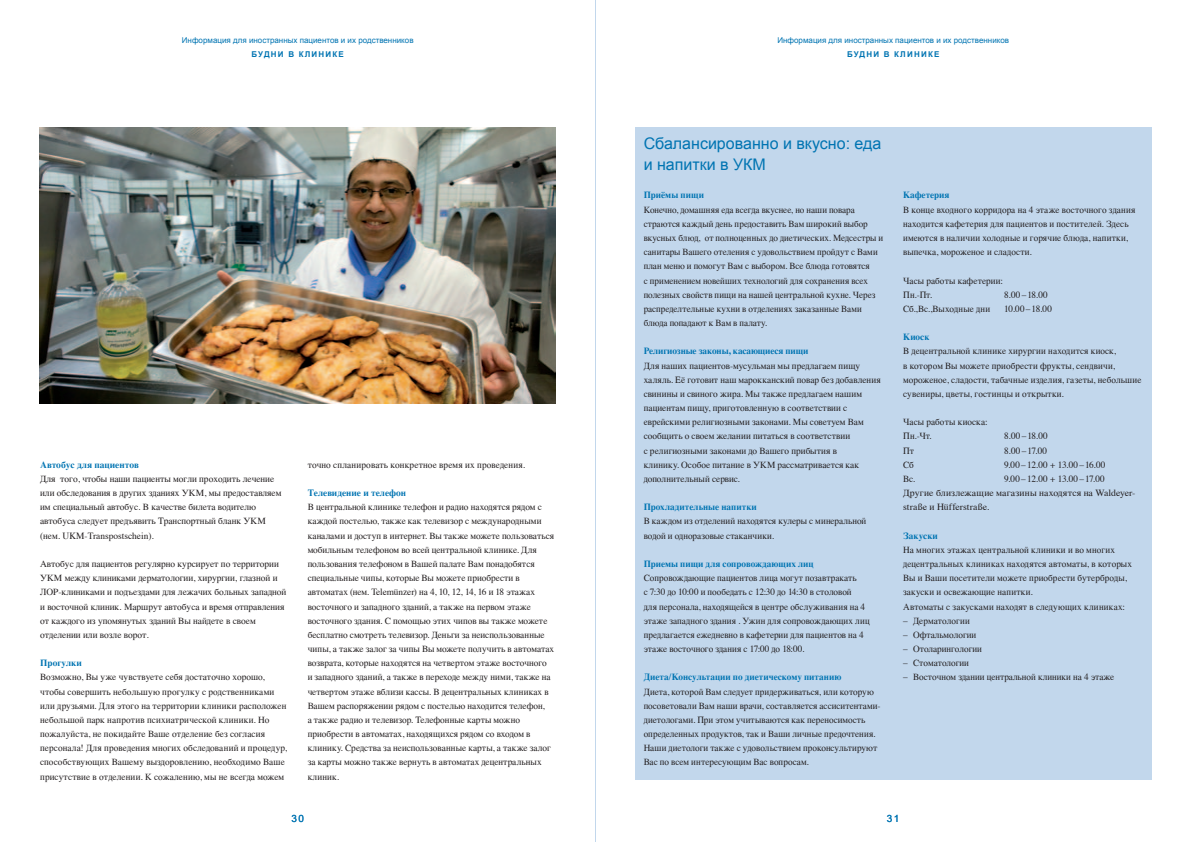
<style>
.page{position:relative;width:1191px;height:842px;background:#fff}
.page>*{position:absolute;margin:0;border:0;box-sizing:border-box;transform-origin:0 0}
.Headline_Klein{font:16px/21.3px "Arial";color:#0074b2}
.Seitentitel{font:10px "Arial";color:#0074b2}
.Fließtext{font:9.5px/14.2px "Times";letter-spacing:.005em;color:#231f20}
.Fließtext-2{font:9.5px/14.2px "Times";letter-spacing:.005em;color:#231f20;scale:.96 1}
.Fließtext-3{font:700 9.5px "Times";color:#0074b2}
.Fließtext_Headline{font:700 9.5px "Times";letter-spacing:-.01em;color:#0074b2}
.Fließtext-4{font:9.5px "Times";letter-spacing:.03em;color:#231f20}
.Fließtext-5{font:9.5px "Times";letter-spacing:.025em;color:#231f20}
.Headline_Kolumne{font:8px "Arial";color:#0074b2}
.Seitentitel-2{font:700 8px "Arial";letter-spacing:.15em;color:#0074b2}
.s1{font-weight:700;color:#0074b2}
</style>
<div class="page">
<div style="left:635px;top:128px;width:516px;height:652px;background:#c2d7ec"></div>
<img style="left:40px;top:128px;width:515px;height:276px">
<hr style="left:595px;top:0;width:1px;height:842px;background:#c2d7ec">
<p class="Headline_Kolumne" style="left:182px;top:34px;width:233px">Информация для иностранных пациентов и их родственников</p>
<p class="Headline_Kolumne" style="left:777px;top:34px;width:233px">Информация для иностранных пациентов и их родственников</p>
<p class="Seitentitel-2" style="left:251px;top:49px;width:94px">БУДНИ В КЛИНИКЕ</p>
<p class="Seitentitel-2" style="left:847px;top:49px;width:94px">БУДНИ В КЛИНИКЕ</p>
<p class="Fließtext" style="left:40px;top:457px;width:243px"><span class="s1">Автобус для пациентов<br></span>Для того, чтобы наши пациенты могли проходить лечение или обследования в других зданиях УКМ, мы предоставляем им специальный автобус. В качестве билета водителю автобуса следует предъявить Транспортный бланк УКМ (нем. UKM-Transpostschein).</p>
<p class="Fließtext" style="left:40px;top:556px;width:248px">Автобус для пациентов регулярно курсирует по территории УКМ между клиниками дерматологии, хирургии, глазной и ЛОР-клиниками и подъездами для лежачих больных западной и восточной клиник. Маршрут автобуса и время отправления от каждого из упомянутых зданий Вы найдете в своем отделении или возле ворот.</p>
<p class="Fließtext_Headline" style="left:40px;top:654px;width:43px">Прогулки</p>
<p class="Fließtext" style="left:40px;top:669px;width:248px">Возможно, Вы уже чувствуете себя достаточно хорошо, чтобы совершить небольшую прогулку с родственниками или друзьями. Для этого на территории клиники расположен небольшой парк напротив психиатрической клиники. Но пожалуйста, не покидайте Ваше отделение без согласия персонала! Для проведения многих обследований и процедур, способствующих Вашему выздоровлению, необходимо Ваше присутствие в отделении. К сожалению, мы не всегда можем</p>
<p class="Fließtext" style="left:308px;top:457px;width:219px">точно спланировать конкретное время их проведения.</p>
<p class="Fließtext-3" style="left:308px;top:484px;width:100px">Телевидение и телефон</p>
<p class="Fließtext" style="left:308px;top:499px;width:248px">В центральной клинике телефон и радио находятся рядом с каждой постелью, также как телевизор с международными каналами и доступ в интернет. Вы также можете пользоваться мобильным телефоном во всей центральной клинике. Для пользования телефоном в Вашей палате Вам понадобятся специальные чипы, которые Вы можете приобрести в автоматах (нем. Telemünzer) на 4, 10, 12, 14, 16 и 18 этажах восточного и западного зданий, а также на первом этаже восточного здания. С помощью этих чипов вы также можете бесплатно смотреть телевизор. Деньги за неиспользованные чипы, а также залог за чипы Вы можете получить в автоматах возврата, которые находятся на четвертом этаже восточного<br>и западного зданий, а также в переходе между ними, также на четвертом этаже вблизи кассы. В децентральных клиниках в Вашем распоряжении рядом с постелью находится телефон,<br>а также радио и телевизор. Телефонные карты можно приобрести в автоматах, находящихся рядом со входом в клинику. Средства за неиспользованные карты, а также залог за карты можно также вернуть в автоматах децентральных клиник.</p>
<p class="Headline_Klein" style="left:643px;top:133px;width:239px">Сбалансированно и вкусно: еда и напитки в УКМ</p>
<p class="Fließtext-2" style="left:643px;top:187px;width:251px"><span class="s1">Приёмы пищи<br></span>Конечно, домашняя еда всегда вкуснее, но наши повара страются каждый день предоставить Вам широкий выбор вкусных блюд, от полноценных до диетических. Медсестры и санитары Вашего отеления с удовольствием пройдут с Вами план меню и помогут Вам с выбором. Все блюда готовятся<br>с применением новейших технологий для сохранения всех полезных свойств пищи на нашей центральной кухне. Через распределтельные кухни в отделениях заказанные Вами блюда попадают к Вам в палату.</p>
<p class="Fließtext_Headline" style="left:643px;top:342px;width:166px">Религиозные законы, касающиеся пищи</p>
<p class="Fließtext" style="left:643px;top:357px;width:238px">Для наших пациентов-мусульман мы предлагаем пищу халяль. Её готовит наш марокканский повар без добавления свинины и свиного жира. Мы также предлагаем нашим пациентам пищу, приготовленную в соответствии с еврейскими религиозными законами. Мы советуем Вам сообщить о своем желании питаться в соответствии<br>с религиозными законами до Вашего прибытия в<br>клинику. Особое питание в УКМ рассматривается как дополнительный сервис.</p>
<p class="Fließtext-3" style="left:643px;top:498px;width:115px">Прохладительные напитки</p>
<p class="Fließtext" style="left:643px;top:513px;width:224px">В каждом из отделений находятся кулеры с минеральной водой и одноразовые стаканчики.</p>
<p class="Fließtext-3" style="left:643px;top:555px;width:171px">Приемы пищи для сопровождающих лиц</p>
<p class="Fließtext" style="left:643px;top:570px;width:227px">Сопровождающие пациентов лица могут позавтракать<br>с 7:30 до 10:00 и пообедать с 12:30 до 14:30 в столовой<br>для персонала, находящейся в центре обслуживания на 4 этаже западного здания . Ужин для сопровождающих лиц предлагается ежедневно в кафетерии для пациентов на 4 этаже восточного здания с 17:00 до 18:00.</p>
<p class="Fließtext-3" style="left:643px;top:668px;width:199px">Диета/Консультации по диетическому питанию</p>
<p class="Fließtext" style="left:643px;top:683px;width:238px">Диета, которой Вам следует придерживаться, или которую посоветовали Вам наши врачи, составляется ассиситентами&shy;диетологами. При этом учитываются как переносимость определенных продуктов, так и Ваши личные предочтения.<br>Наши диетологи также с удовольствием проконсультируют Вас по всем интересующим Вас вопросам.</p>
<p class="Fließtext-3" style="left:903px;top:186px;width:48px">Кафетерия</p>
<p class="Fließtext" style="left:903px;top:201px;width:234px">В конце входного корридора на 4 этаже восточного здания находится кафетерия для пациентов и постителей. Здесь имеются в наличии холодные и горячие блюда, напитки, выпечка, мороженое и сладости.</p>
<p class="Fließtext" style="left:903px;top:272px;width:102px">Часы работы кафетерии:</p>
<p class="Fließtext" style="left:903px;top:287px;width:31px">Пн.-Пт.</p>
<p class="Fließtext" style="left:1004px;top:287px;width:45px">8.00–18.00</p>
<p class="Fließtext" style="left:903px;top:301px;width:89px">Сб.,Вс.,Выходные дни</p>
<p class="Fließtext" style="left:1004px;top:301px;width:49px">10.00–18.00</p>
<p class="Fließtext_Headline" style="left:903px;top:328px;width:28px">Киоск</p>
<p class="Fließtext" style="left:903px;top:343px;width:240px">В децентральной клинике хирургии находится киоск,<br>в котором Вы можете приобрести фрукты, сендвичи, мороженое, сладости, табачные изделия, газеты, небольшие сувениры, цветы, гостинцы и открытки.</p>
<p class="Fließtext" style="left:903px;top:414px;width:86px">Часы работы киоска:</p>
<p class="Fließtext" style="left:903px;top:428px;width:30px">Пн.-Чт.</p>
<p class="Fließtext" style="left:1004px;top:428px;width:45px">8.00–18.00</p>
<p class="Fließtext" style="left:903px;top:442px;width:12px">Пт</p>
<p class="Fließtext" style="left:1004px;top:442px;width:44px">8.00–17.00</p>
<p class="Fließtext" style="left:903px;top:457px;width:12px">Сб</p>
<p class="Fließtext-4" style="left:1004px;top:456px;width:103px">9.00–12.00 + 13.00 –16.00</p>
<p class="Fließtext" style="left:903px;top:471px;width:14px">Вс.</p>
<p class="Fließtext-4" style="left:1004px;top:470px;width:102px">9.00–12.00 + 13.00 –17.00</p>
<p class="Fließtext" style="left:903px;top:485px;width:234px">Другие близлежащие магазины находятся на Waldeyer-</p>
<p class="Fließtext" style="left:903px;top:499px;width:88px">straße и Hüfferstraße.</p>
<p class="Fließtext_Headline" style="left:903px;top:526px;width:36px">Закуски</p>
<p class="Fließtext" style="left:903px;top:542px;width:230px">На многих этажах центральной клиники и во многих децентральных клиниках находятся автоматы, в которых Вы и Ваши посетители можете приобрести бутерброды, закуски и освежающие напитки.</p>
<p class="Fließtext-5" style="left:903px;top:597px;width:223px">Автоматы с закусками находят в следующих клиниках:</p>
<p class="Fließtext" style="left:903px;top:613px;width:68px">– Дерматологии</p>
<p class="Fließtext" style="left:903px;top:627px;width:75px">– Офтальмологии</p>
<p class="Fließtext" style="left:903px;top:641px;width:80px">– Отоларингологии</p>
<p class="Fließtext" style="left:903px;top:655px;width:67px">– Стоматологии</p>
<p class="Fließtext" style="left:903px;top:669px;width:213px">– Восточном здании центральной клиники на 4 этаже</p>
<p class="Seitentitel" style="left:291px;top:812px;width:14px">30</p>
<p class="Seitentitel" style="left:887px;top:812px;width:14px">31</p>
</div>
